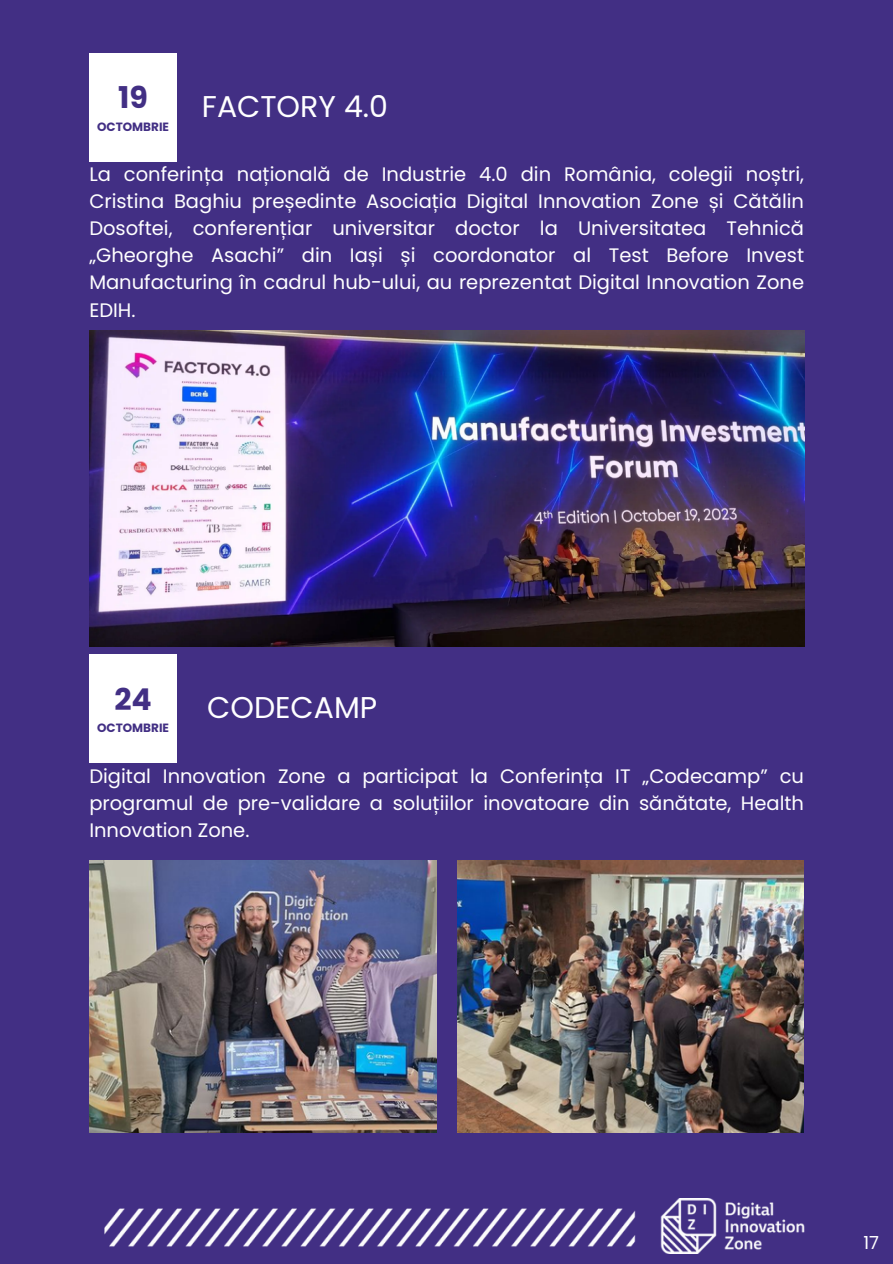
<style>
.page{position:relative;width:893px;height:1264px;background:#fff}
.page>*{position:absolute;margin:0;border:0;box-sizing:border-box;transform-origin:0 0}
.t1{font:30px "Poppins";color:#fff}
.t2{font:700 30px "Poppins";color:#422f84}
.t3{font:19.5px/27px "Poppins";color:#fff;text-align:justify}
.t4{font:18px "Poppins";color:#fff}
.t5{font:700 12px "Poppins";color:#422f84}
</style>
<div class="page">
<div style="left:0;top:0;width:892px;height:1263px;background:#422f84"></div>
<img style="left:89px;top:331px;width:715px;height:315px">
<img style="left:89px;top:860px;width:347px;height:272px">
<img style="left:457px;top:860px;width:346px;height:272px">
<img style="left:104px;top:1198px;width:700px;height:55px">
<div style="left:89px;top:654px;width:88px;height:109px;background:#fff"></div>
<div style="left:89px;top:53px;width:88px;height:108px;background:#fff"></div>
<p class="t2" style="left:118px;top:77px;width:31px">19</p>
<p class="t5" style="left:97px;top:118px;width:73px">OCTOMBRIE</p>
<p class="t1" style="left:202px;top:85px;width:188px">FACTORY 4.0</p>
<p class="t3" style="left:89px;top:161px;width:716px">La conferința națională de Industrie 4.0 din România, colegii noștri, Cristina Baghiu președinte Asociația Digital Innovation Zone și Cătălin Dosoftei, conferențiar universitar doctor la Universitatea Tehnică „Gheorghe Asachi” din Iași și coordonator al Test Before Invest Manufacturing în cadrul hub-ului, au reprezentat Digital Innovation Zone EDIH.</p>
<p class="t2" style="left:114px;top:678px;width:39px">24</p>
<p class="t5" style="left:97px;top:719px;width:73px">OCTOMBRIE</p>
<p class="t1" style="left:207px;top:687px;width:171px">CODECAMP</p>
<p class="t3" style="left:89px;top:762px;width:716px">Digital Innovation Zone a participat la Conferința IT „Codecamp” cu programul de pre-validare a soluțiilor inovatoare din sănătate, Health Innovation Zone.</p>
<p class="t4" style="left:863px;top:1230px;width:17px">17</p>
</div>
